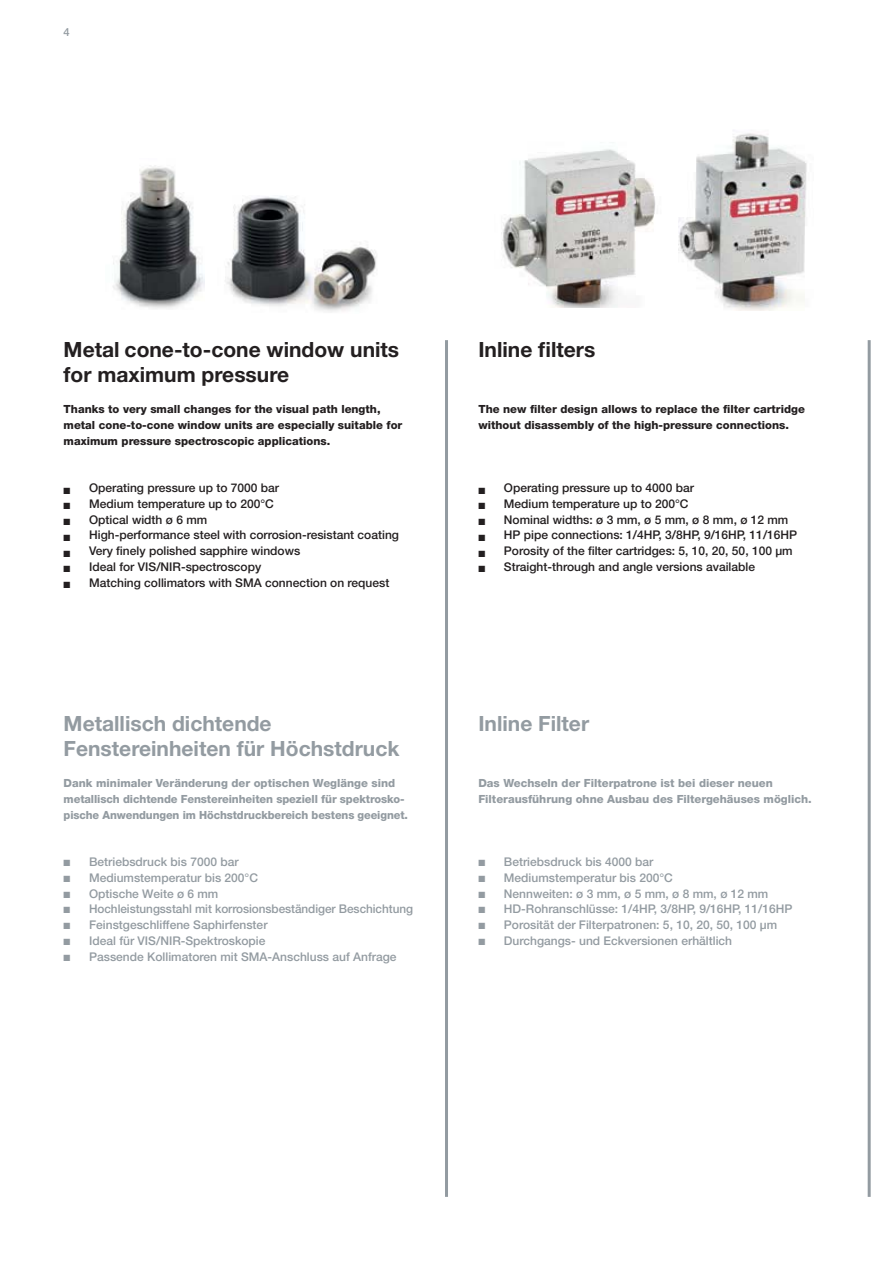
<style>
.page{position:relative;width:893px;height:1263px;background:#fff}
.page>*{position:absolute;margin:0;border:0;box-sizing:border-box;transform-origin:0 0}
.t1{font:700 21px/25.2px "Helvetica Neue";color:#939ba1}
.t2{font:700 21px/25.2px "Helvetica Neue";color:#231f20}
.t3{font:500 12px/15.8px "Helvetica Neue";color:#231f20}
.t4{font:500 12px/15.8px "Helvetica Neue";color:#939ba1}
.t5{font:800 11.25px/15.8px "Helvetica Neue";color:#939ba1}
.t6{font:800 11.25px/15.8px "Helvetica Neue";color:#231f20}
.t7{font:500 11.25px "Helvetica Neue";color:#939ba1}
</style>
<div class="page">
<hr style="left:445px;top:340px;width:3px;height:857px;background:#939ba1">
<hr style="left:867px;top:340px;width:3px;height:857px;background:#939ba1">
<img style="left:501px;top:149px;width:155px;height:158px">
<img style="left:678px;top:133px;width:129px;height:178px">
<img style="left:113px;top:165px;width:91px;height:144px">
<img style="left:225px;top:196px;width:152px;height:116px">
<p class="t7" style="left:64px;top:28px;width:8px">4</p>
<h1 class="t2" style="left:64px;top:338px;width:337px">Metal cone-to-cone window units for maximum pressure</h1>
<p class="t6" style="left:64px;top:402px;width:340px">Thanks to very small changes for the visual path length, metal cone-to-cone window units are especially suitable for maximum pressure spectroscopic applications.</p>
<p class="t3" style="left:89px;top:481px;width:311px">Operating pressure up to 7000 bar<br>Medium temperature up to 200°C<br>Optical width ø 6 mm<br>High-performance steel with corrosion-resistant coating Very finely polished sapphire windows<br>Ideal for VIS/NIR-spectroscopy<br>Matching collimators with SMA connection on request</p>
<h1 class="t1" style="left:64px;top:713px;width:337px">Metallisch dichtende<br>Fenstereinheiten für Höchstdruck</h1>
<p class="t5" style="left:64px;top:777px;width:346px">Dank minimaler Veränderung der optischen Weglänge sind metallisch dichtende Fenstereinheiten speziell für spektrosko&shy;pische Anwendungen im Höchstdruckbereich bestens geeignet.</p>
<p class="t4" style="left:89px;top:855px;width:325px">Betriebsdruck bis 7000 bar<br>Mediumstemperatur bis 200°C<br>Optische Weite ø 6 mm<br>Hochleistungsstahl mit korrosionsbeständiger Beschichtung Feinstgeschliffene Saphirfenster<br>Ideal für VIS/NIR-Spektroskopie<br>Passende Kollimatoren mit SMA-Anschluss auf Anfrage</p>
<h1 class="t2" style="left:478px;top:338px;width:118px">Inline filters</h1>
<p class="t6" style="left:478px;top:402px;width:328px">The new filter design allows to replace the filter cartridge without disassembly of the high-pressure connections.</p>
<p class="t3" style="left:504px;top:481px;width:295px">Operating pressure up to 4000 bar<br>Medium temperature up to 200°C<br>Nominal widths: ø 3 mm, ø 5 mm, ø 8 mm, ø 12 mm HP pipe connections: 1/4HP, 3/8HP, 9/16HP, 11/16HP Porosity of the filter cartridges: 5, 10, 20, 50, 100 μm Straight-through and angle versions available</p>
<h1 class="t1" style="left:478px;top:713px;width:112px">Inline Filter</h1>
<p class="t5" style="left:478px;top:777px;width:335px">Das Wechseln der Filterpatrone ist bei dieser neuen<br>Filterausführung ohne Ausbau des Filtergehäuses möglich.</p>
<p class="t4" style="left:504px;top:855px;width:290px">Betriebsdruck bis 4000 bar<br>Mediumstemperatur bis 200°C<br>Nennweiten: ø 3 mm, ø 5 mm, ø 8 mm, ø 12 mm HD-Rohranschlüsse: 1/4HP, 3/8HP, 9/16HP, 11/16HP Porosität der Filterpatronen: 5, 10, 20, 50, 100 μm Durchgangs- und Eckversionen erhältlich</p>
</div>
